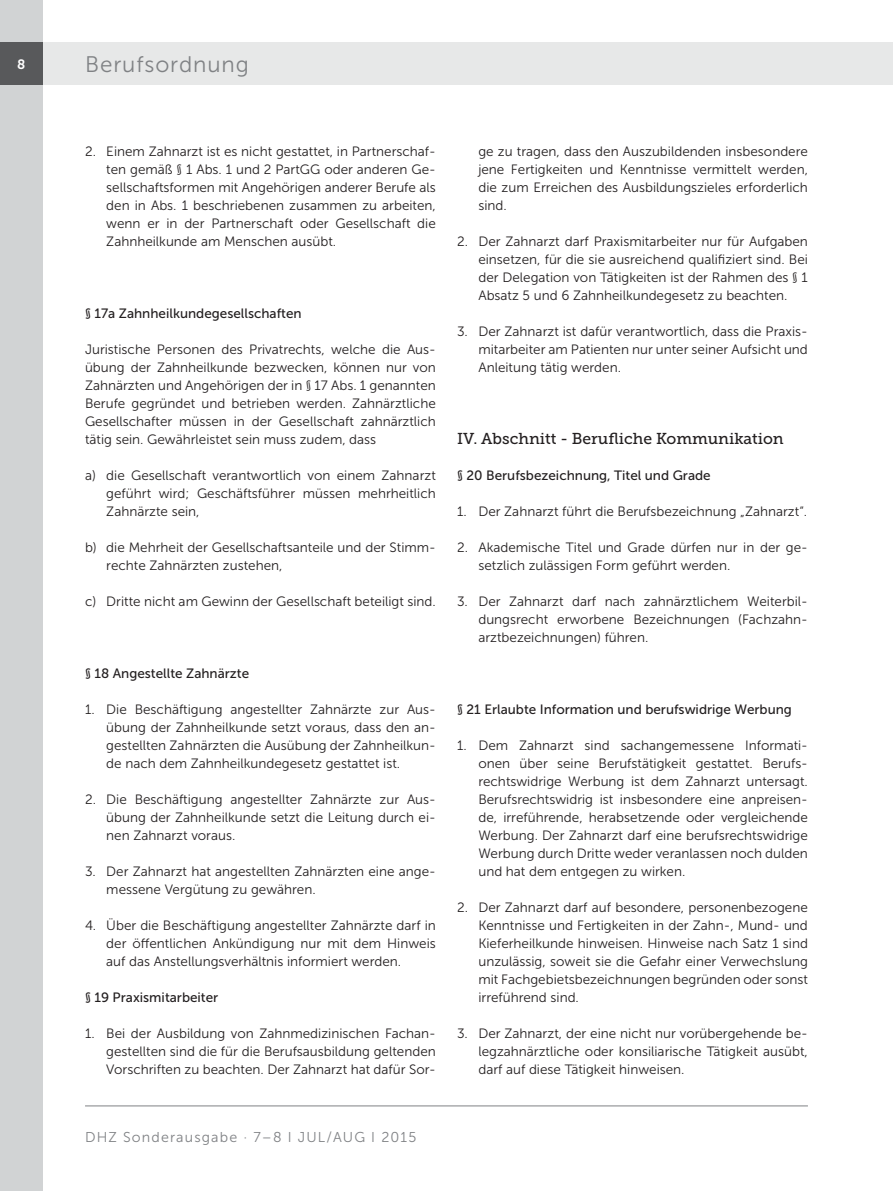
<style>
.page{position:relative;width:893px;height:1191px;background:#fff}
.page>*{position:absolute;margin:0;border:0;box-sizing:border-box;transform-origin:0 0}
.t1{font:22.5px "Museo Sans 300";letter-spacing:.04em;color:#808285}
.t2{font:15.75px "Museo Slab 500";color:#231f20}
.t3{font:14.25px "Museo Sans 300";letter-spacing:.08em;color:#808285}
.t4{font:13.5px/18px "Museo Sans 300";color:#231f20;text-align:justify}
.t5{font:13.5px "Museo Sans 500";color:#231f20}
.t6{font:13.5px "Museo Sans 700";color:#fff}
</style>
<div class="page">
<div style="left:0;top:0;width:43px;height:1191px;background:#d1d3d4"></div>
<div style="left:43px;top:43px;width:850px;height:42px;background:#e7e8e8"></div>
<div style="left:0;top:43px;width:43px;height:42px;background:#58595b"></div>
<hr style="left:85px;top:1105px;width:723px;height:1px;background:#808285">
<p class="t6" style="left:17px;top:57px;width:10px">8</p>
<h1 class="t1" style="left:85px;top:52px;width:165px">Berufsordnung</h1>
<p class="t4" style="left:106px;top:143px;width:331px;text-indent:-21px">2. Einem Zahnarzt ist es nicht gestattet, in Partnerschaf&shy;ten gemäß § 1 Abs. 1 und 2 PartGG oder anderen Ge&shy;sellschaftsformen mit Angehörigen anderer Berufe als den in Abs. 1 beschriebenen zusammen zu arbeiten, wenn er in der Partnerschaft oder Gesellschaft die Zahnheilkunde am Menschen ausübt.</p>
<p class="t5" style="left:85px;top:306px;width:218px">§ 17a Zahnheilkundegesellschaften</p>
<p class="t4" style="left:85px;top:341px;width:352px">Juristische Personen des Privatrechts, welche die Aus&shy;übung der Zahnheilkunde bezwecken, können nur von Zahnärzten und Angehörigen der in § 17 Abs. 1 genannten Berufe gegründet und betrieben werden. Zahnärztliche Gesellschafter müssen in der Gesellschaft zahnärztlich tätig sein. Gewährleistet sein muss zudem, dass</p>
<p class="t4" style="left:106px;top:467px;width:331px;text-indent:-21px">a) die Gesellschaft verantwortlich von einem Zahnarzt geführt wird; Geschäftsführer müssen mehrheitlich Zahnärzte sein,</p>
<p class="t4" style="left:106px;top:539px;width:331px;text-indent:-21px">b) die Mehrheit der Gesellschaftsanteile und der Stimm&shy;rechte Zahnärzten zustehen,</p>
<p class="t4" style="left:85px;top:593px;width:352px">c) Dritte nicht am Gewinn der Gesellschaft beteiligt sind.</p>
<p class="t5" style="left:85px;top:666px;width:166px">§ 18 Angestellte Zahnärzte</p>
<p class="t4" style="left:106px;top:701px;width:331px;text-indent:-21px">1. Die Beschäftigung angestellter Zahnärzte zur Aus&shy;übung der Zahnheilkunde setzt voraus, dass den an&shy;gestellten Zahnärzten die Ausübung der Zahnheilkun&shy;de nach dem Zahnheilkundegesetz gestattet ist.</p>
<p class="t4" style="left:106px;top:791px;width:331px;text-indent:-21px">2. Die Beschäftigung angestellter Zahnärzte zur Aus&shy;übung der Zahnheilkunde setzt die Leitung durch ei&shy;nen Zahnarzt voraus.</p>
<p class="t4" style="left:106px;top:863px;width:331px;text-indent:-21px">3. Der Zahnarzt hat angestellten Zahnärzten eine ange&shy;messene Vergütung zu gewähren.</p>
<p class="t4" style="left:106px;top:917px;width:331px;text-indent:-21px">4. Über die Beschäftigung angestellter Zahnärzte darf in der öffentlichen Ankündigung nur mit dem Hinweis auf das Anstellungsverhältnis informiert werden.</p>
<p class="t5" style="left:85px;top:990px;width:135px">§ 19 Praxismitarbeiter</p>
<p class="t4" style="left:106px;top:1025px;width:331px;text-indent:-21px">1. Bei der Ausbildung von Zahnmedizinischen Fachan&shy;gestellten sind die für die Berufsausbildung geltenden Vorschriften zu beachten. Der Zahnarzt hat dafür Sor-</p>
<p class="t3" style="left:85px;top:1129px;width:333px">DHZ Sonderausgabe · 7–8 I JUL/AUG I 2015</p>
<p class="t4" style="left:478px;top:142px;width:331px">ge zu tragen, dass den Auszubildenden insbesondere jene Fertigkeiten und Kenntnisse vermittelt werden, die zum Erreichen des Ausbildungszieles erforderlich sind.</p>
<p class="t4" style="left:478px;top:232px;width:331px;text-indent:-21px">2. Der Zahnarzt darf Praxismitarbeiter nur für Aufgaben einsetzen, für die sie ausreichend qualifiziert sind. Bei der Delegation von Tätigkeiten ist der Rahmen des § 1<br>Absatz 5 und 6 Zahnheilkundegesetz zu beachten.</p>
<p class="t4" style="left:478px;top:322px;width:331px;text-indent:-21px">3. Der Zahnarzt ist dafür verantwortlich, dass die Praxis&shy;mitarbeiter am Patienten nur unter seiner Aufsicht und Anleitung tätig werden.</p>
<p class="t2" style="left:457px;top:430px;width:328px">IV. Abschnitt - Berufliche Kommunikation</p>
<p class="t5" style="left:457px;top:468px;width:255px">§ 20 Berufsbezeichnung, Titel und Grade</p>
<p class="t4" style="left:457px;top:503px;width:352px">1. Der Zahnarzt führt die Berufsbezeichnung „Zahnarzt“.</p>
<p class="t4" style="left:478px;top:539px;width:331px;text-indent:-21px">2. Akademische Titel und Grade dürfen nur in der ge&shy;setzlich zulässigen Form geführt werden.</p>
<p class="t4" style="left:478px;top:593px;width:331px;text-indent:-21px">3. Der Zahnarzt darf nach zahnärztlichem Weiterbil&shy;dungsrecht erworbene Bezeichnungen (Fachzahn&shy;arztbezeichnungen) führen.</p>
<p class="t5" style="left:457px;top:702px;width:336px">§ 21 Erlaubte Information und berufswidrige Werbung</p>
<p class="t4" style="left:478px;top:737px;width:331px;text-indent:-21px">1. Dem Zahnarzt sind sachangemessene Informati&shy;onen über seine Berufstätigkeit gestattet. Berufs&shy;rechtswidrige Werbung ist dem Zahnarzt untersagt.<br>Berufsrechtswidrig ist insbesondere eine anpreisen&shy;de, irreführende, herabsetzende oder vergleichende Werbung. Der Zahnarzt darf eine berufsrechtswidrige Werbung durch Dritte weder veranlassen noch dulden und hat dem entgegen zu wirken.</p>
<p class="t4" style="left:478px;top:899px;width:331px;text-indent:-21px">2. Der Zahnarzt darf auf besondere, personenbezogene Kenntnisse und Fertigkeiten in der Zahn-, Mund- und Kieferheilkunde hinweisen. Hinweise nach Satz 1 sind unzulässig, soweit sie die Gefahr einer Verwechslung mit Fachgebietsbezeichnungen begründen oder sonst irreführend sind.</p>
<p class="t4" style="left:478px;top:1025px;width:331px;text-indent:-21px">3. Der Zahnarzt, der eine nicht nur vorübergehende be&shy;legzahnärztliche oder konsiliarische Tätigkeit ausübt, darf auf diese Tätigkeit hinweisen.</p>
</div>
